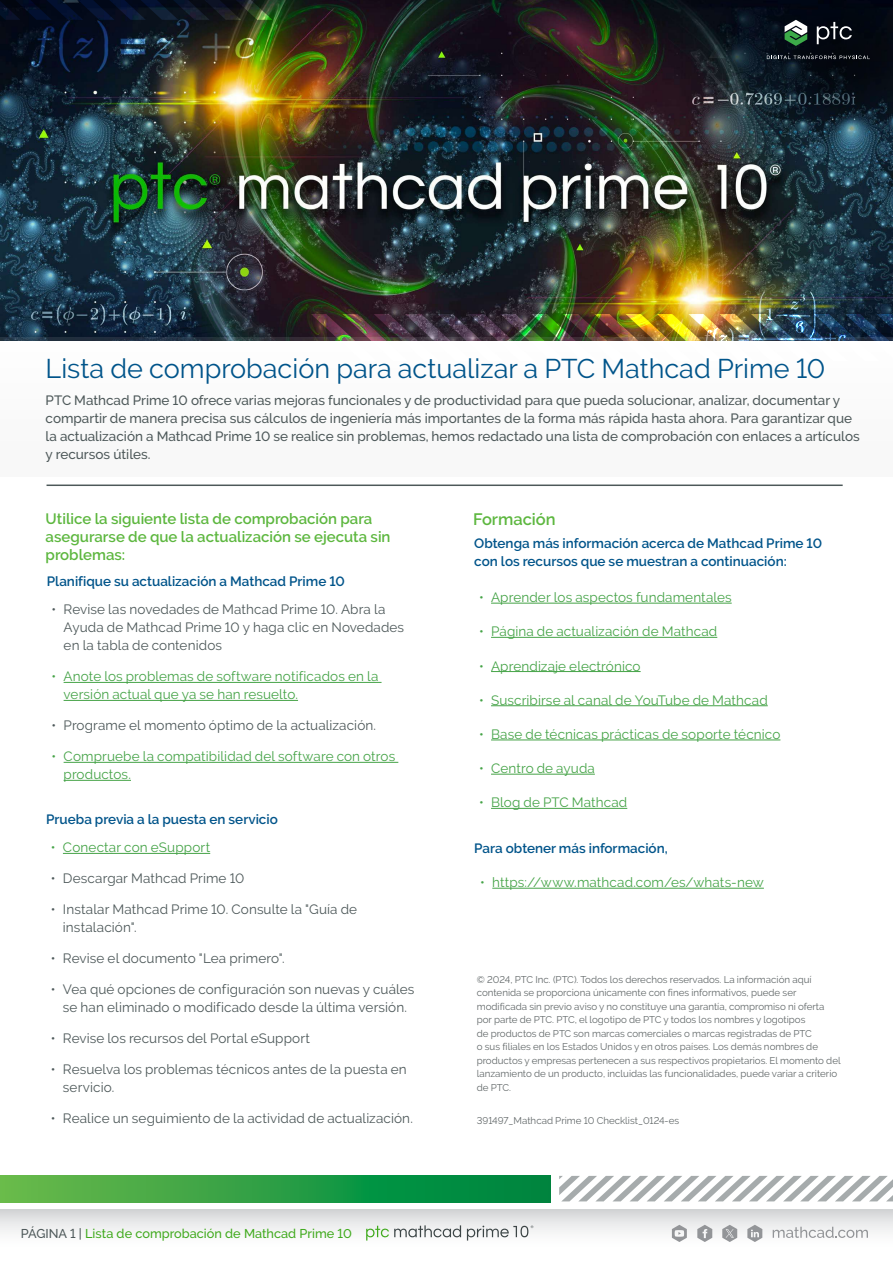
<style>
.page{position:relative;width:893px;height:1263px;background:#fff}
.page>*{position:absolute;margin:0;border:0;box-sizing:border-box;transform-origin:0 0}
._1__Headline{font:27px "PTC Raleway";color:#00548a}
._3__Text_Subhead_1{font:600 16.5px "PTC Raleway";color:#5db73f}
._3__Text_Subhead_1-2{font:600 15px/18px "PTC Raleway";color:#5db73f}
.t1{font:13.5px/18px "PTC Raleway";letter-spacing:.01em;color:#4d5859}
.t2{font:13.5px/18px "PTC Raleway";letter-spacing:.01em;color:#45a347}
._3__Introduction{font:500 13.5px/18px "PTC Raleway";color:#4d5859}
._4__Text_Body{font:600 13.5px/18px "PTC Raleway";color:#00548a}
.t3{font:500 12.75px "PTC Raleway";color:#40aa1d}
._10__Legal{font:9.75px/13.5px "PTC Raleway";color:#626869}
.s1{color:#4d5859}
</style>
<div class="page">
<div style="left:0;top:1210px;width:893px;height:41px;background:linear-gradient(to bottom,#d9dbdc,#fff)"></div>
<svg style="left:0;top:1176px;width:550px;height:26px;background:#2a9e44"></svg>
<svg style="left:559px;top:1176px;width:334px;height:25px"></svg>
<svg style="left:366px;top:1225px;width:95px;height:15px"></svg>
<svg style="left:467px;top:1225px;width:66px;height:15px"></svg>
<svg style="left:697px;top:1225px;width:15px;height:17px"></svg>
<svg style="left:747px;top:1225px;width:15px;height:17px"></svg>
<svg style="left:672px;top:1225px;width:15px;height:17px"></svg>
<svg style="left:722px;top:1225px;width:15px;height:17px"></svg>
<svg style="left:773px;top:1227px;width:95px;height:11px"></svg>
<img style="left:0;top:0;width:893px;height:338px">
<img style="left:311px;top:314px;width:582px;height:24px">
<div style="left:0;top:338px;width:893px;height:138px;background:#fafafa"></div>
<hr style="left:64px;top:682px;width:318px;height:1px;background:#45a347">
<hr style="left:64px;top:700px;width:234px;height:1px;background:#45a347">
<hr style="left:64px;top:762px;width:334px;height:1px;background:#45a347">
<hr style="left:64px;top:780px;width:67px;height:1px;background:#45a347">
<hr style="left:47px;top:484px;width:796px;height:2px;background:#4d5859">
<hr style="left:63px;top:853px;width:147px;height:1px;background:#45a347">
<hr style="left:491px;top:603px;width:241px;height:1px;background:#45a347">
<hr style="left:491px;top:637px;width:226px;height:1px;background:#45a347">
<hr style="left:491px;top:671px;width:150px;height:1px;background:#45a347">
<hr style="left:491px;top:705px;width:277px;height:1px;background:#45a347">
<hr style="left:491px;top:740px;width:289px;height:1px;background:#45a347">
<hr style="left:491px;top:774px;width:104px;height:1px;background:#45a347">
<hr style="left:491px;top:808px;width:136px;height:1px;background:#45a347">
<hr style="left:492px;top:888px;width:272px;height:1px;background:#45a347">
<svg style="left:0;top:0;width:272px;height:20px;background:#0d1724"></svg>
<svg style="left:711px;top:0;width:182px;height:161px;background:#15232e"></svg>
<svg style="left:785px;top:20px;width:22px;height:26px"></svg>
<svg style="left:817px;top:22px;width:35px;height:22px"></svg>
<svg style="left:767px;top:56px;width:103px;height:3px"></svg>
<p class="_1__Headline" style="left:46px;top:352px;width:781px">Lista de comprobación para actualizar a PTC Mathcad Prime 10</p>
<p class="_3__Introduction" style="left:46px;top:392px;width:816px">PTC Mathcad Prime 10 ofrece varias mejoras funcionales y de productividad para que pueda solucionar, analizar, documentar y compartir de manera precisa sus cálculos de ingeniería más importantes de la forma más rápida hasta ahora. Para garantizar que la actualización a Mathcad Prime 10 se realice sin problemas, hemos redactado una lista de comprobación con enlaces a artículos y recursos útiles.</p>
<p class="_3__Text_Subhead_1-2" style="left:46px;top:510px;width:346px">Utilice la siguiente lista de comprobación para asegurarse de que la actualización se ejecuta sin problemas:</p>
<p class="_4__Text_Body" style="left:47px;top:572px;width:300px">Planifique su actualización a Mathcad Prime 10</p>
<p class="t1" style="left:64px;top:601px;width:342px;text-indent:-12px">• Revise las novedades de Mathcad Prime 10. Abra la<br>Ayuda de Mathcad Prime 10 y haga clic en Novedades en la tabla de contenidos</p>
<p class="t2" style="left:64px;top:668px;width:316px;text-indent:-12px">• Anote los problemas de software notificados en la versión actual que ya se han resuelto.</p>
<p class="t1" style="left:52px;top:716px;width:326px">• Programe el momento óptimo de la actualización.</p>
<p class="t2" style="left:64px;top:747px;width:333px;text-indent:-12px">• Compruebe la compatibilidad del software con otros productos.</p>
<p class="_4__Text_Body" style="left:46px;top:810px;width:233px">Prueba previa a la puesta en servicio</p>
<p class="t2" style="left:51px;top:838px;width:161px">• Conectar con eSupport</p>
<p class="t1" style="left:51px;top:869px;width:195px">• Descargar Mathcad Prime 10</p>
<p class="t1" style="left:63px;top:900px;width:296px;text-indent:-12px">• Instalar Mathcad Prime 10. Consulte la "Guía de instalación".</p>
<p class="t1" style="left:51px;top:949px;width:235px">• Revise el documento "Lea primero".</p>
<p class="t1" style="left:51px;top:980px;width:365px;text-align:center">• Vea qué opciones de configuración son nuevas y cuáles se han eliminado o modificado desde la última versión.</p>
<p class="t1" style="left:51px;top:1029px;width:261px">• Revise los recursos del Portal eSupport</p>
<p class="t1" style="left:63px;top:1060px;width:345px;text-indent:-12px">• Resuelva los problemas técnicos antes de la puesta en servicio.</p>
<p class="t1" style="left:51px;top:1109px;width:363px">• Realice un seguimiento de la actividad de actualización.</p>
<h3 class="t3" style="left:21px;top:1226px;width:333px"><span class="s1">PÁGINA 1 |</span> Lista de comprobación de Mathcad Prime 10</h3>
<p class="_3__Text_Subhead_1" style="left:473px;top:510px;width:84px">Formación</p>
<p class="_4__Text_Body" style="left:474px;top:535px;width:349px">Obtenga más información acerca de Mathcad Prime 10 con los recursos que se muestran a continuación:</p>
<p class="t2" style="left:479px;top:588px;width:254px">• Aprender los aspectos fundamentales</p>
<p class="t2" style="left:479px;top:622px;width:240px">• Página de actualización de Mathcad</p>
<p class="t2" style="left:479px;top:657px;width:163px">• Aprendizaje electrónico</p>
<p class="t2" style="left:479px;top:691px;width:290px">• Suscribirse al canal de YouTube de Mathcad</p>
<p class="t2" style="left:479px;top:725px;width:303px">• Base de técnicas prácticas de soporte técnico</p>
<p class="t2" style="left:479px;top:759px;width:117px">• Centro de ayuda</p>
<p class="t2" style="left:479px;top:793px;width:150px">• Blog de PTC Mathcad</p>
<p class="_4__Text_Body" style="left:474px;top:839px;width:195px">Para obtener más información,</p>
<p class="t2" style="left:480px;top:873px;width:285px">• https://www.mathcad.com/es/whats-new</p>
<p class="_10__Legal" style="left:477px;top:972px;width:365px">© 2024, PTC Inc. (PTC). Todos los derechos reservados. La información aquí contenida se proporciona únicamente con fines informativos, puede ser modificada sin previo aviso y no constituye una garantía, compromiso ni oferta por parte de PTC. PTC, el logotipo de PTC y todos los nombres y logotipos<br>de productos de PTC son marcas comerciales o marcas registradas de PTC<br>o sus filiales en los Estados Unidos y en otros países. Los demás nombres de productos y empresas pertenecen a sus respectivos propietarios. El momento del lanzamiento de un producto, incluidas las funcionalidades, puede variar a criterio de PTC.</p>
<p class="_10__Legal" style="left:477px;top:1114px;width:204px">391497_Mathcad Prime 10 Checklist_0124-es</p>
</div>
